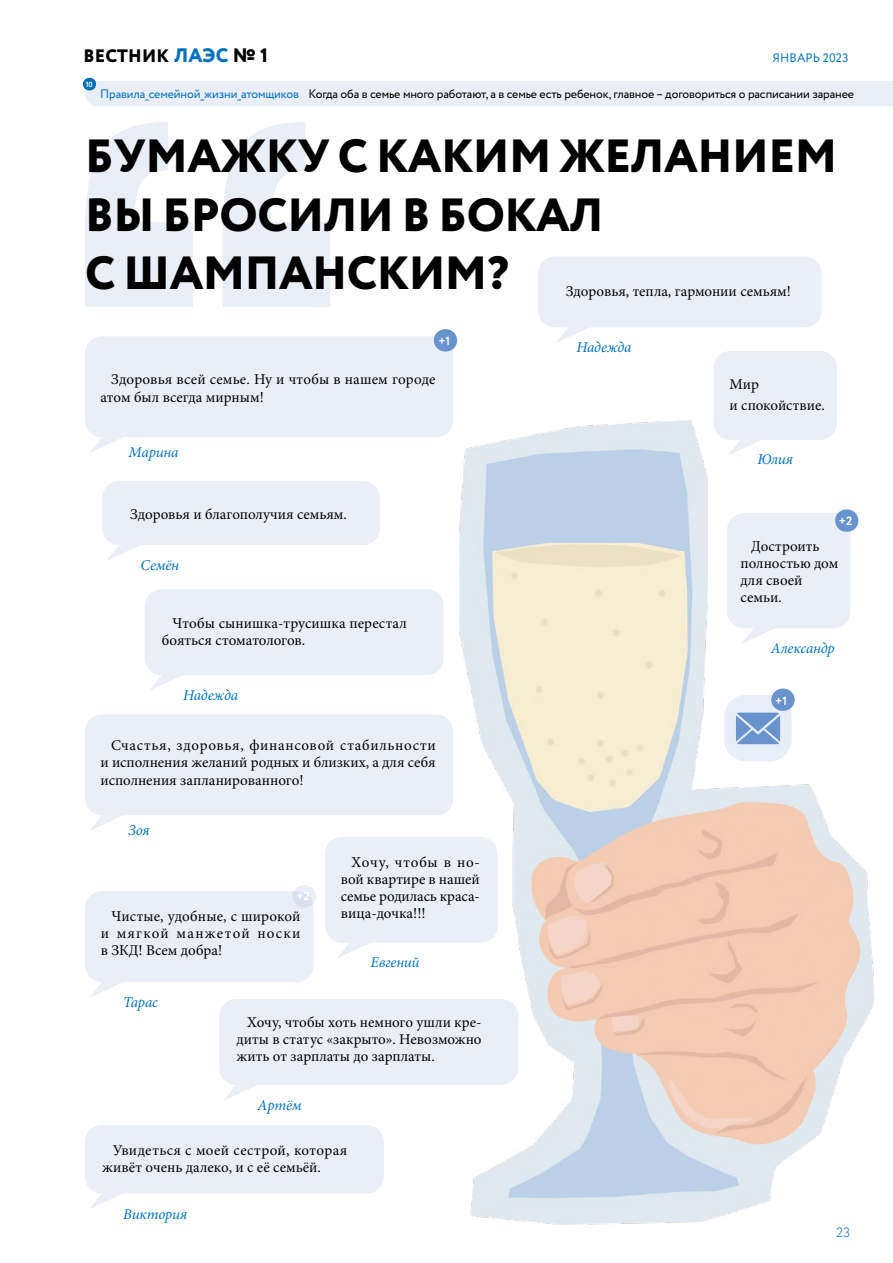
<style>
.page{position:relative;width:893px;height:1263px;background:#fff}
.page>*{position:absolute;margin:0;border:0;box-sizing:border-box;transform-origin:0 0}
.t1{font:800 46.5px/58.5px "Circe";letter-spacing:-.01em;color:#000}
.t2{font:800 18px "Circe";letter-spacing:.01em;color:#000}
.t3{font:15px/17.2px "Minion Pro";color:#000}
.t4{font:italic 15px "Minion Pro";letter-spacing:-.01em;color:#0072bc}
.t5{font:300 13.5px "Circe";color:#0072bc}
.t6{font:12px "Circe";letter-spacing:-.01em;color:#000}
.t7{font:12px "Circe";letter-spacing:.01em;color:#0072bc}
.t8{font:700 12px "Circe";color:#fff}
.t9{font:700 7.5px "Circe";color:#fff}
.s1{font-size:19.5px;color:#0072bc}
.s2{font-size:19.5px}
.s3{color:#0072bc}
</style>
<div class="page">
<svg style="left:85px;top:122px;width:108px;height:185px"></svg>
<svg style="left:222px;top:122px;width:108px;height:185px"></svg>
<img style="left:371px;top:419px;width:504px;height:806px">
<div style="left:85px;top:336px;width:368px;height:101px;background:#eaeef7;border-radius:17px"></div>
<div style="left:85px;top:714px;width:368px;height:101px;background:#eaeef7;border-radius:17px"></div>
<div style="left:538px;top:257px;width:284px;height:70px;background:#eaeef7;border-radius:17px"></div>
<div style="left:714px;top:351px;width:123px;height:89px;background:#eaeef7;border-radius:17px"></div>
<div style="left:727px;top:513px;width:123px;height:115px;background:#eaeef7;border-radius:17px"></div>
<div style="left:145px;top:589px;width:299px;height:86px;background:#eaeef7;border-radius:17px"></div>
<div style="left:85px;top:1125px;width:299px;height:68px;background:#eaeef7;border-radius:17px"></div>
<div style="left:219px;top:999px;width:299px;height:86px;background:#eaeef7;border-radius:17px"></div>
<div style="left:102px;top:481px;width:278px;height:64px;background:#eaeef7;border-radius:17px"></div>
<div style="left:85px;top:891px;width:229px;height:91px;background:#eaeef7;border-radius:17px"></div>
<div style="left:325px;top:837px;width:173px;height:106px;background:#eaeef7;border-radius:17px"></div>
<div style="left:434px;top:329px;width:23px;height:22px;background:#6993cd;border-radius:11px"></div>
<div style="left:835px;top:509px;width:23px;height:23px;background:#6993cd;border-radius:11px"></div>
<div style="left:293px;top:885px;width:23px;height:22px;background:linear-gradient(to bottom,#ecf0f8,#d5deef);border-radius:11px"></div>
<svg style="left:90px;top:437px;width:33px;height:15px"></svg>
<svg style="left:90px;top:815px;width:33px;height:16px"></svg>
<svg style="left:556px;top:327px;width:34px;height:16px"></svg>
<svg style="left:727px;top:440px;width:35px;height:16px"></svg>
<svg style="left:741px;top:628px;width:34px;height:16px"></svg>
<svg style="left:149px;top:675px;width:33px;height:16px"></svg>
<svg style="left:90px;top:1193px;width:33px;height:16px"></svg>
<svg style="left:224px;top:1085px;width:33px;height:15px"></svg>
<svg style="left:107px;top:545px;width:33px;height:15px"></svg>
<svg style="left:90px;top:982px;width:33px;height:15px"></svg>
<svg style="left:337px;top:943px;width:32px;height:15px"></svg>
<div style="left:724px;top:695px;width:68px;height:66px;background:#e8eef7;border-radius:22px"></div>
<div style="left:771px;top:689px;width:24px;height:22px;background:#6993cd;border-radius:11px"></div>
<svg style="left:736px;top:713px;width:44px;height:31px"></svg>
<div style="left:85px;top:81px;width:808px;height:25px;background:#eaeef7"></div>
<div style="left:83px;top:78px;width:13px;height:12px;background:#036fb6;border-radius:6px"></div>
<p class="t2" style="left:84px;top:44px;width:186px">ВЕСТНИК <span class="s1">ЛАЭС</span> <span class="s2">№ 1</span></p>
<p class="t7" style="left:773px;top:50px;width:78px">ЯНВАРЬ 2023</p>
<p class="t9" style="left:86px;top:79px;width:8px">10</p>
<p class="t6" style="left:100px;top:86px;width:755px"><span class="s3">Правила_семейной_жизни_атомщиков</span> Когда оба в семье много работают, а в семье есть ребенок, главное – договориться о расписании заранее</p>
<h1 class="t1" style="left:85px;top:130px;width:753px">БУМАЖКУ С КАКИМ ЖЕЛАНИЕМ<br>ВЫ БРОСИЛИ В БОКАЛ<br>С ШАМПАНСКИМ?</h1>
<p class="t3" style="left:566px;top:283px;width:227px">Здоровья, тепла, гармонии семьям!</p>
<p class="t8" style="left:439px;top:332px;width:13px">+1</p>
<p class="t3" style="left:101px;top:371px;width:337px;text-indent:11px">Здоровья всей семье. Ну и чтобы в нашем городе атом был всегда мирным!</p>
<p class="t4" style="left:129px;top:442px;width:51px">Марина</p>
<p class="t3" style="left:130px;top:506px;width:218px">Здоровья и благополучия семьям.</p>
<p class="t4" style="left:141px;top:555px;width:40px">Семён</p>
<p class="t3" style="left:162px;top:614px;width:247px;text-indent:11px">Чтобы сынишка-трусишка перестал бояться стоматологов.</p>
<p class="t4" style="left:183px;top:685px;width:57px">Надежда</p>
<p class="t3" style="left:101px;top:737px;width:337px;text-align:justify;text-indent:11px">Счастья, здоровья, финансовой стабильности и исполнения желаний родных и близких, а для себя исполнения запланированного!</p>
<p class="t4" style="left:129px;top:820px;width:23px">Зоя</p>
<p class="t8" style="left:297px;top:888px;width:15px">+2</p>
<p class="t3" style="left:101px;top:907px;width:201px;text-align:justify;text-indent:11px">Чистые, удобные, с широкой и мягкой манжетой носки в ЗКД! Всем добра!</p>
<p class="t4" style="left:123px;top:992px;width:36px">Тарас</p>
<p class="t3" style="left:341px;top:853px;width:141px;text-align:justify;text-indent:11px">Хочу, чтобы в но&shy;вой квартире в нашей семье родилась краса&shy;вица-дочка!!!</p>
<p class="t4" style="left:371px;top:952px;width:51px">Евгений</p>
<p class="t3" style="left:236px;top:1013px;width:247px;text-align:justify;text-indent:11px">Хочу, чтобы хоть немного ушли кре&shy;диты в статус «закрыто». Невозможно жить от зарплаты до зарплаты.</p>
<p class="t4" style="left:258px;top:1095px;width:45px">Артём</p>
<p class="t3" style="left:102px;top:1141px;width:247px;text-indent:11px">Увидеться с моей сестрой, которая живёт очень далеко, и с её семьёй.</p>
<p class="t4" style="left:123px;top:1203px;width:66px">Виктория</p>
<p class="t4" style="left:576px;top:337px;width:57px">Надежда</p>
<p class="t3" style="left:730px;top:373px;width:97px;line-height:21.5px">Мир<br>и спокойствие.</p>
<p class="t4" style="left:757px;top:449px;width:37px">Юлия</p>
<p class="t8" style="left:839px;top:513px;width:15px">+2</p>
<p class="t3" style="left:741px;top:537px;width:99px;text-indent:11px">Достроить полностью дом для своей семьи.</p>
<p class="t4" style="left:771px;top:638px;width:65px">Александр</p>
<p class="t8" style="left:775px;top:692px;width:13px">+1</p>
<p class="t5" style="left:836px;top:1224px;width:16px">23</p>
</div>
